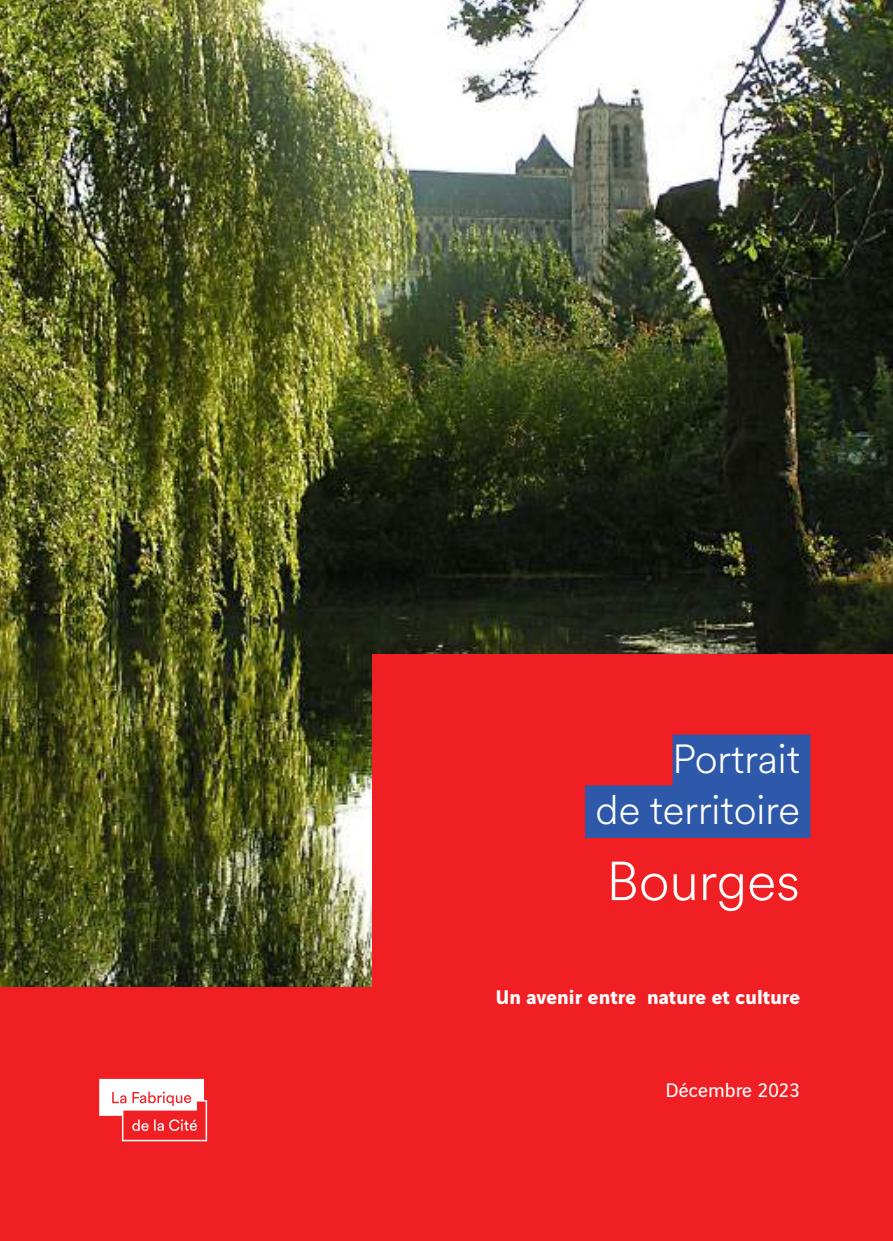
<style>
.page{position:relative;width:893px;height:1241px;background:#fff}
.page>*{position:absolute;margin:0;border:0;box-sizing:border-box;transform-origin:0 0}
.t1{font:300 54.25px "Circular Spotify Text";color:#fff}
.t2{font:300 40.25px/50.8px "Circular Spotify Text";color:#fff;text-align:right}
.t3{font:700 21px "Vinci Sans";letter-spacing:.005em;color:#fff}
.t4{font:21px "Vinci Sans";letter-spacing:.005em;color:#fff}
</style>
<div class="page">
<img style="left:0;top:0;width:893px;height:987px">
<div style="left:372px;top:654px;width:521px;height:586px;background:#ef1f23"></div>
<div style="left:0;top:987px;width:372px;height:253px;background:#ef1f23"></div>
<svg style="left:99px;top:1078px;width:108px;height:63px"></svg>
<div style="left:673px;top:734px;width:137px;height:53px;background:#2e59aa"></div>
<div style="left:585px;top:785px;width:225px;height:52px;background:#2e59aa"></div>
<h2 class="t2" style="left:596px;top:734px;width:206px">Portrait<br>de territoire</h2>
<h1 class="t1" style="left:606px;top:843px;width:195px">Bourges</h1>
<p class="t3" style="left:496px;top:980px;width:306px">Un avenir entre nature et culture</p>
<p class="t4" style="left:666px;top:1074px;width:136px">Décembre 2023</p>
</div>
